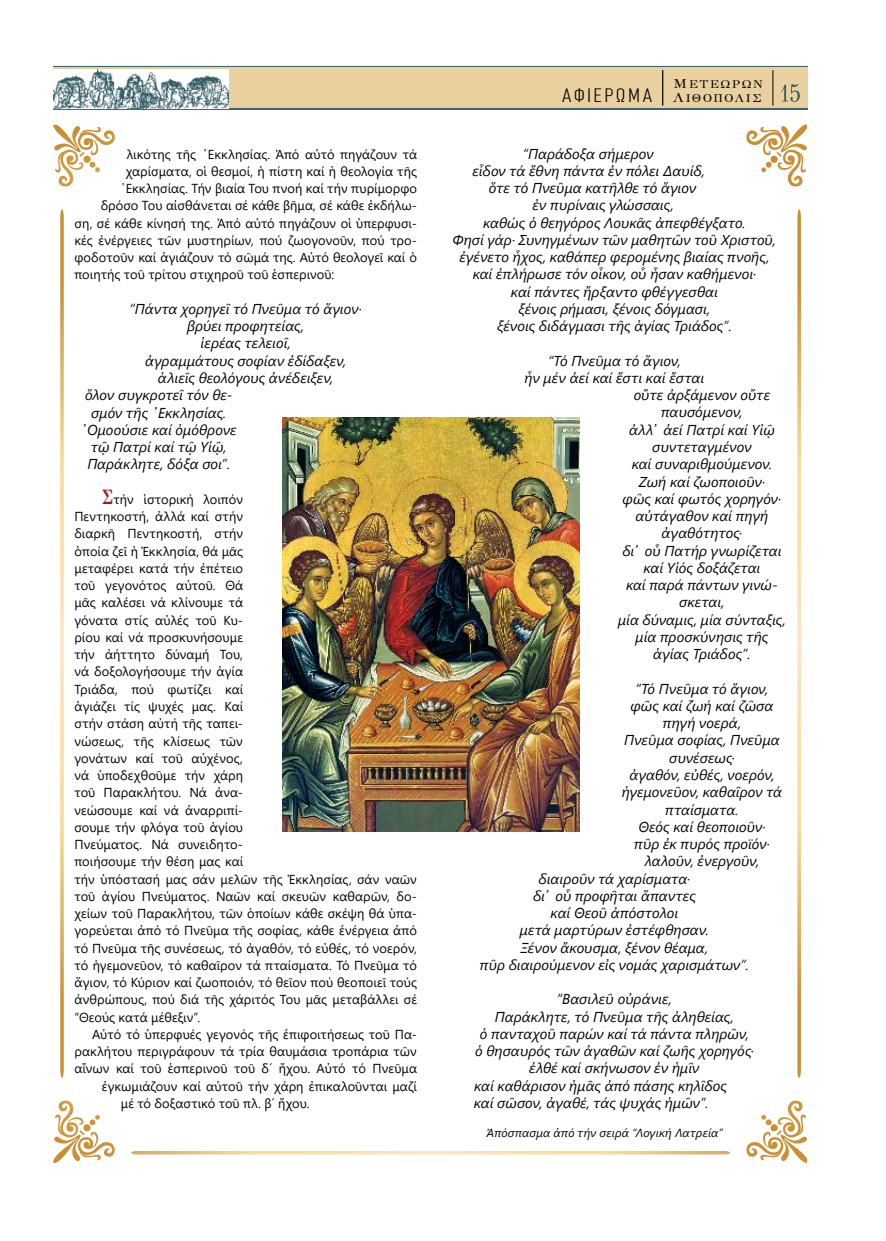
<style>
.page{position:relative;width:886px;height:1241px;background:#fff}
.page>*{position:absolute;margin:0;border:0;box-sizing:border-box;transform-origin:0 0}
.t1{font:300 condensed 19.12px "CF Din";letter-spacing:.095em;color:#000;scale:1.24 1}
.t2{font:italic 14.25px "Segoe UI";letter-spacing:.005em;color:#000}
.t3{font:13px/17.2px "Segoe UI";letter-spacing:.005em;color:#000}
.t4{font:italic 11.75px "Segoe UI";letter-spacing:.01em;color:#000}
.t5{font:11.25px "GFS Didot";letter-spacing:.12em;color:#000;scale:1.17 1}
.s1{font-family:"GFS Didot";font-weight:700;font-size:20.75px;color:#a5181c}
.s2{font-size:13px}
.s3{font-family:"GFS Didot";font-weight:400;font-stretch:normal;font-size:13px}
.s4{font-family:"GFS Didot";font-weight:400;font-stretch:normal;font-size:11.25px}
</style>
<div class="page">
<div style="left:53px;top:67px;width:755px;height:42px;background:#e8d19e"></div>
<hr style="left:53px;top:66px;width:755px;height:1px;background:#335c64">
<hr style="left:53px;top:108px;width:755px;height:2px;background:#335c64">
<hr style="left:772px;top:70px;width:1px;height:36px;background:#000">
<hr style="left:662px;top:70px;width:1px;height:36px;background:#000">
<img style="left:53px;top:70px;width:176px;height:39px">
<img style="left:282px;top:417px;width:297px;height:414px">
<svg style="left:53px;top:124px;width:62px;height:63px"></svg>
<svg style="left:746px;top:124px;width:62px;height:63px"></svg>
<svg style="left:53px;top:1100px;width:62px;height:63px"></svg>
<svg style="left:746px;top:1100px;width:62px;height:63px"></svg>
<svg style="left:60px;top:209px;width:4px;height:868px;background:#eac78a"></svg>
<svg style="left:131px;top:1150px;width:599px;height:4px"></svg>
<svg style="left:797px;top:209px;width:4px;height:868px;background:#eac88a"></svg>
<svg style="left:781px;top:84px;width:19px;height:18px"></svg>
<p class="t3" style="left:127px;top:144px;width:291px">λικότης τῆς ᾿Εκκλησίας. Ἀπό αὐτό πηγάζουν τά</p>
<p class="t3" style="left:126px;top:161px;width:293px">χαρίσματα, οἱ θεσμοί, ἡ πίστη καί ἡ θεολογία τῆς</p>
<p class="t3" style="left:119px;top:179px;width:299px">᾿Εκκλησίας. Τήν βιαία Του πνοή καί τήν πυρίμορφο</p>
<p class="t3" style="left:101px;top:196px;width:318px">δρόσο Του αἰσθάνεται σέ κάθε βῆμα, σέ κάθε ἐκδήλω-</p>
<p class="t3" style="left:74px;top:213px;width:344px">ση, σέ κάθε κίνησή της. Ἀπό αὐτό πηγάζουν οἱ ὑπερφυσι-</p>
<p class="t3" style="left:74px;top:230px;width:344px">κές ἐνέργειες τῶν μυστηρίων, πού ζωογονοῦν, πού τρο-</p>
<p class="t3" style="left:74px;top:248px;width:344px">φοδοτοῦν καί ἁγιάζουν τό σῶμά της. Αὐτό θεολογεῖ καί ὁ</p>
<p class="t3" style="left:74px;top:265px;width:261px">ποιητής τοῦ τρίτου στιχηροῦ τοῦ ἑσπερινοῦ:</p>
<p class="t2" style="left:130px;top:295px;width:234px">“Πάντα χορηγεῖ τό Πνεῦμα τό ἅγιον·</p>
<p class="t2" style="left:187px;top:313px;width:119px">βρύει προφητείας,</p>
<p class="t2" style="left:200px;top:330px;width:92px">ἱερέας τελειοῖ,</p>
<p class="t2" style="left:145px;top:347px;width:203px">ἀγραμμάτους σοφίαν ἐδίδαξεν,</p>
<p class="t2" style="left:158px;top:364px;width:177px">ἁλιεῖς θεολόγους ἀνέδειξεν,</p>
<p class="t2" style="left:85px;top:381px;width:149px">ὅλον συγκροτεῖ τόν θε-</p>
<p class="t2" style="left:91px;top:399px;width:137px">σμόν τῆς ᾿Εκκλησίας.</p>
<p class="t2" style="left:81px;top:416px;width:157px">῾Ομοούσιε καί ὁμόθρονε</p>
<p class="t2" style="left:91px;top:433px;width:137px">τῷ Πατρί καί τῷ Υἱῷ,</p>
<p class="t2" style="left:87px;top:451px;width:144px">Παράκλητε, δόξα σοι”.</p>
<p class="t3" style="left:74px;top:489px;width:344px;text-indent:27px"><span class="s1">Σ</span>τήν ἱστορική λοιπόν<br>Πεντηκοστή, ἀλλά καί στήν<br>διαρκῆ Πεντηκοστή, στήν<br>ὁποία ζεῖ ἡ Ἐκκλησία, θά μᾶς<br>μεταφέρει κατά τήν ἐπέτειο<br>τοῦ γεγονότος αὐτοῦ. Θά<br>μᾶς καλέσει νά κλίνουμε τά<br>γόνατα στίς αὐλές τοῦ Κυ-<br>ρίου καί νά προσκυνήσουμε<br>τήν ἀήττητο δύναμή Του,<br>νά δοξολογήσουμε τήν ἁγία<br>Τριάδα, πού φωτίζει καί<br>ἁγιάζει τίς ψυχές μας. Καί<br>στήν στάση αὐτή τῆς ταπει-<br>νώσεως, τῆς κλίσεως τῶν<br>γονάτων καί τοῦ αὐχένος,<br>νά ὑποδεχθοῦμε τήν χάρη<br>τοῦ Παρακλήτου. Νά ἀνα-<br>νεώσουμε καί νά ἀναρριπί-<br>σουμε τήν φλόγα τοῦ ἁγίου<br>Πνεύματος. Νά συνειδητο-<br>ποιήσουμε τήν θέση μας καί<br>τήν ὑπόστασή μας σάν μελῶν τῆς Ἐκκλησίας, σάν ναῶν τοῦ ἁγίου Πνεύματος. Ναῶν καί σκευῶν καθαρῶν, δο&shy;χείων τοῦ Παρακλήτου, τῶν ὁποίων κάθε σκέψη θά ὑπα&shy;γορεύεται ἀπό τό Πνεῦμα τῆς σοφίας, κάθε ἐνέργεια ἀπό τό Πνεῦμα τῆς συνέσεως, τό ἀγαθόν, τό εὐθές, τό νοερόν, τό ἡγεμονεῦον, τό καθαῖρον τά πταίσματα. Τό Πνεῦμα τό ἅγιον, τό Κύριον καί ζωοποιόν, τό θεῖον πού θεοποιεῖ τούς ἀνθρώπους, πού διά τῆς χάριτός Του μᾶς μεταβάλλει σέ “Θεούς κατά μέθεξιν”.</p>
<p class="t3" style="left:92px;top:1024px;width:326px">Αὐτό τό ὑπερφυές γεγονός τῆς ἐπιφοιτήσεως τοῦ Πα-</p>
<p class="t3" style="left:74px;top:1041px;width:344px">ρακλήτου περιγράφουν τά τρία θαυμάσια τροπάρια τῶν</p>
<p class="t3" style="left:74px;top:1058px;width:344px">αἴνων καί τοῦ ἑσπερινοῦ τοῦ δ´ ἤχου. Αὐτό τό Πνεῦμα</p>
<p class="t3" style="left:102px;top:1076px;width:317px">ἐγκωμιάζουν καί αὐτοῦ τήν χάρη ἐπικαλοῦνται μαζί</p>
<p class="t3" style="left:121px;top:1093px;width:190px">μέ τό δοξαστικό τοῦ πλ. β´ ἤχου.</p>
<p class="t5" style="left:674px;top:75px;width:78px"><span class="s2">Μ</span>ΕΤΕΩΡΩΝ</p>
<h1 class="t1" style="left:562px;top:85px;width:162px">ΑΦΙΕΡΩΜΑ <span class="s3">Λ</span><span class="s4">ΙΘΟΠΟΛΙΣ</span></h1>
<p class="t2" style="left:523px;top:140px;width:132px">“Παράδοξα σήμερον</p>
<p class="t2" style="left:472px;top:157px;width:234px">εἶδον τά ἔθνη πάντα ἐν πόλει Δαυίδ,</p>
<p class="t2" style="left:489px;top:175px;width:209px">ὅτε τό Πνεῦμα κατῆλθε τό ἅγιον</p>
<p class="t2" style="left:532px;top:192px;width:143px">ἐν πυρίναις γλώσσαις,</p>
<p class="t2" style="left:483px;top:209px;width:264px">καθώς ὁ θεηγόρος Λουκᾶς ἀπεφθέγξατο.</p>
<p class="t2" style="left:453px;top:226px;width:325px">Φησί γάρ· Συνηγμένων τῶν μαθητῶν τοῦ Χριστοῦ,</p>
<p class="t2" style="left:459px;top:243px;width:312px">ἐγένετο ἦχος, καθάπερ φερομένης βιαίας πνοῆς,</p>
<p class="t2" style="left:473px;top:261px;width:285px">καί ἐπλήρωσε τόν οἶκον, οὗ ἦσαν καθήμενοι·</p>
<p class="t2" style="left:511px;top:278px;width:208px">καί πάντες ἤρξαντο φθέγγεσθαι</p>
<p class="t2" style="left:518px;top:295px;width:193px">ξένοις ρήμασι, ξένοις δόγμασι,</p>
<p class="t2" style="left:497px;top:312px;width:236px">ξένοις διδάγμασι τῆς ἁγίας Τριάδος”.</p>
<p class="t2" style="left:548px;top:347px;width:134px">“Τό Πνεῦμα τό ἅγιον,</p>
<p class="t2" style="left:524px;top:364px;width:181px">ἦν μέν ἀεί καί ἔστι καί ἔσται</p>
<p class="t2" style="left:634px;top:381px;width:138px">οὔτε ἀρξάμενον οὔτε</p>
<p class="t2" style="left:661px;top:399px;width:83px">παυσόμενον,</p>
<p class="t2" style="left:629px;top:416px;width:147px">ἀλλ᾿ ἀεί Πατρί καί Υἱῷ</p>
<p class="t2" style="left:652px;top:433px;width:101px">συντεταγμένον</p>
<p class="t2" style="left:632px;top:450px;width:142px">καί συναριθμούμενον.</p>
<p class="t2" style="left:639px;top:468px;width:128px">Ζωή καί ζωοποιοῦν·</p>
<p class="t2" style="left:622px;top:485px;width:160px">φῶς καί φωτός χορηγόν·</p>
<p class="t2" style="left:635px;top:502px;width:134px">αὐτάγαθον καί πηγή</p>
<p class="t2" style="left:661px;top:519px;width:82px">ἀγαθότητος·</p>
<p class="t2" style="left:622px;top:537px;width:161px">δι᾿ οὗ Πατήρ γνωρίζεται</p>
<p class="t2" style="left:643px;top:554px;width:118px">καί Υἱός δοξάζεται</p>
<p class="t2" style="left:626px;top:571px;width:153px">καί παρά πάντων γινώ-</p>
<p class="t2" style="left:679px;top:589px;width:47px">σκεται,</p>
<p class="t2" style="left:618px;top:606px;width:169px">μία δύναμις, μία σύνταξις,</p>
<p class="t2" style="left:635px;top:623px;width:134px">μία προσκύνησις τῆς</p>
<p class="t2" style="left:653px;top:640px;width:99px">ἁγίας Τριάδος”.</p>
<p class="t2" style="left:635px;top:675px;width:134px">“Τό Πνεῦμα τό ἅγιον,</p>
<p class="t2" style="left:630px;top:692px;width:144px">φῶς καί ζωή καί ζῶσα</p>
<p class="t2" style="left:663px;top:709px;width:80px">πηγή νοερά,</p>
<p class="t2" style="left:624px;top:726px;width:157px">Πνεῦμα σοφίας, Πνεῦμα</p>
<p class="t2" style="left:669px;top:744px;width:67px">συνέσεως·</p>
<p class="t2" style="left:629px;top:761px;width:147px">ἀγαθόν, εὐθές, νοερόν,</p>
<p class="t2" style="left:622px;top:778px;width:162px">ἡγεμονεῦον, καθαῖρον τά</p>
<p class="t2" style="left:665px;top:795px;width:75px">πταίσματα.</p>
<p class="t2" style="left:638px;top:813px;width:129px">Θεός καί θεοποιοῦν·</p>
<p class="t2" style="left:634px;top:830px;width:137px">πῦρ ἐκ πυρός προϊόν·</p>
<p class="t2" style="left:645px;top:847px;width:116px">λαλοῦν, ἐνεργοῦν,</p>
<p class="t2" style="left:539px;top:864px;width:153px">διαιροῦν τά χαρίσματα·</p>
<p class="t2" style="left:533px;top:882px;width:164px">δι᾿ οὗ προφῆται ἅπαντες</p>
<p class="t2" style="left:551px;top:899px;width:129px">καί Θεοῦ ἀπόστολοι</p>
<p class="t2" style="left:520px;top:916px;width:191px">μετά μαρτύρων ἐστέφθησαν.</p>
<p class="t2" style="left:521px;top:933px;width:189px">Ξένον ἄκουσμα, ξένον θέαμα,</p>
<p class="t2" style="left:480px;top:951px;width:271px">πῦρ διαιρούμενον εἰς νομάς χαρισμάτων”.</p>
<p class="t2" style="left:557px;top:985px;width:117px">“Βασιλεῦ οὐράνιε,</p>
<p class="t2" style="left:495px;top:1002px;width:241px">Παράκλητε, τό Πνεῦμα τῆς ἀληθείας,</p>
<p class="t2" style="left:480px;top:1020px;width:270px">ὁ πανταχοῦ παρών καί τά πάντα πληρῶν,</p>
<p class="t2" style="left:475px;top:1037px;width:280px">ὁ θησαυρός τῶν ἀγαθῶν καί ζωῆς χορηγός·</p>
<p class="t2" style="left:529px;top:1054px;width:172px">ἐλθέ καί σκήνωσον ἐν ἡμῖν</p>
<p class="t2" style="left:474px;top:1071px;width:254px">καί καθάρισον ἡμᾶς ἀπό πάσης κηλῖδος</p>
<p class="t2" style="left:474px;top:1089px;width:236px">καί σῶσον, ἀγαθέ, τάς ψυχάς ἡμῶν”.</p>
<p class="t4" style="left:487px;top:1121px;width:237px">Ἀπόσπασμα ἀπό τήν σειρά “Λογική Λατρεία”</p>
</div>
